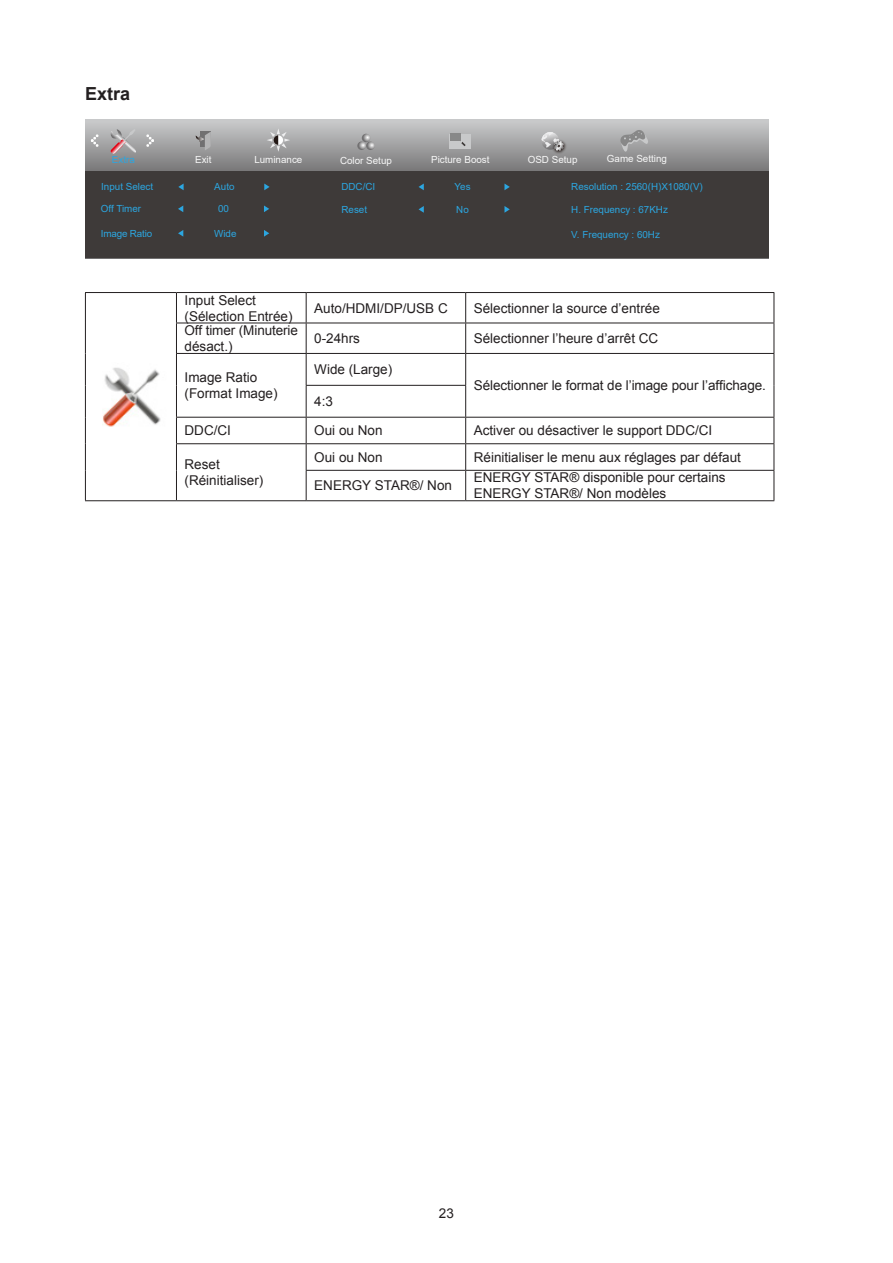
<style>
.page{position:relative;width:893px;height:1263px;background:#fff}
.page>*{position:absolute;margin:0;border:0;box-sizing:border-box;transform-origin:0 0}
.Heading_3{font:700 18px "Arial";color:#231f20}
.无间隔{font:13.5px/16.2px "Arial";color:#231f20}
.正文_text-1{font:13.5px "Arial";color:#231f20}
.t1{font:9.75px "Arial";color:#2ca6e0}
.t2{font:9.75px "Arial";color:#f7f7f7}
</style>
<div class="page">
<svg style="left:85px;top:119px;width:683px;height:53px;background:#9f9fa0"></svg>
<div style="left:85px;top:172px;width:683px;height:86px;background:#3e3a39"></div>
<svg style="left:91px;top:134px;width:8px;height:13px"></svg>
<svg style="left:146px;top:134px;width:8px;height:13px"></svg>
<div style="left:450px;top:134px;width:21px;height:15px;background:#c8c9ca"></div>
<div style="left:450px;top:134px;width:10px;height:7px;background:#888"></div>
<svg style="left:461px;top:142px;width:5px;height:4px"></svg>
<img style="left:551px;top:138px;width:18px;height:18px">
<svg style="left:541px;top:132px;width:23px;height:19px"></svg>
<svg style="left:196px;top:132px;width:15px;height:18px"></svg>
<svg style="left:267px;top:128px;width:23px;height:24px"></svg>
<svg style="left:357px;top:134px;width:18px;height:16px"></svg>
<svg style="left:178px;top:205px;width:5px;height:7px"></svg>
<svg style="left:264px;top:205px;width:5px;height:7px"></svg>
<svg style="left:178px;top:184px;width:6px;height:6px"></svg>
<svg style="left:264px;top:184px;width:6px;height:6px"></svg>
<svg style="left:178px;top:230px;width:5px;height:7px"></svg>
<svg style="left:264px;top:230px;width:5px;height:7px"></svg>
<svg style="left:419px;top:184px;width:5px;height:6px"></svg>
<svg style="left:504px;top:184px;width:6px;height:6px"></svg>
<svg style="left:419px;top:206px;width:5px;height:7px"></svg>
<svg style="left:504px;top:206px;width:6px;height:7px"></svg>
<svg style="left:110px;top:129px;width:28px;height:25px"></svg>
<svg style="left:620px;top:130px;width:28px;height:22px"></svg>
<hr style="left:85px;top:292px;width:91px;height:1px;background:#231f20">
<hr style="left:85px;top:293px;width:1px;height:30px;background:#231f20">
<hr style="left:176px;top:292px;width:130px;height:1px;background:#231f20">
<hr style="left:176px;top:293px;width:1px;height:30px;background:#231f20">
<hr style="left:306px;top:292px;width:160px;height:1px;background:#231f20">
<hr style="left:306px;top:293px;width:1px;height:30px;background:#231f20">
<hr style="left:466px;top:292px;width:308px;height:1px;background:#231f20">
<hr style="left:465px;top:293px;width:1px;height:30px;background:#231f20">
<hr style="left:774px;top:293px;width:1px;height:30px;background:#231f20">
<hr style="left:85px;top:323px;width:1px;height:30px;background:#231f20">
<hr style="left:176px;top:323px;width:130px;height:1px;background:#231f20">
<hr style="left:176px;top:323px;width:1px;height:30px;background:#231f20">
<hr style="left:306px;top:323px;width:160px;height:1px;background:#231f20">
<hr style="left:306px;top:323px;width:1px;height:30px;background:#231f20">
<hr style="left:466px;top:323px;width:308px;height:1px;background:#231f20">
<hr style="left:465px;top:323px;width:1px;height:30px;background:#231f20">
<hr style="left:774px;top:323px;width:1px;height:30px;background:#231f20">
<hr style="left:85px;top:353px;width:1px;height:32px;background:#231f20">
<hr style="left:176px;top:353px;width:130px;height:1px;background:#231f20">
<hr style="left:176px;top:354px;width:1px;height:31px;background:#231f20">
<hr style="left:306px;top:353px;width:160px;height:1px;background:#231f20">
<hr style="left:306px;top:354px;width:1px;height:31px;background:#231f20">
<hr style="left:466px;top:353px;width:308px;height:1px;background:#231f20">
<hr style="left:465px;top:354px;width:1px;height:31px;background:#231f20">
<hr style="left:774px;top:354px;width:1px;height:31px;background:#231f20">
<hr style="left:85px;top:385px;width:1px;height:32px;background:#231f20">
<hr style="left:176px;top:385px;width:1px;height:32px;background:#231f20">
<hr style="left:306px;top:385px;width:160px;height:1px;background:#231f20">
<hr style="left:306px;top:386px;width:1px;height:31px;background:#231f20">
<hr style="left:465px;top:386px;width:1px;height:31px;background:#231f20">
<hr style="left:774px;top:385px;width:1px;height:32px;background:#231f20">
<hr style="left:176px;top:417px;width:130px;height:1px;background:#231f20">
<hr style="left:306px;top:417px;width:160px;height:1px;background:#231f20">
<hr style="left:466px;top:417px;width:308px;height:1px;background:#231f20">
<svg style="left:85px;top:417px;width:1px;height:53px"></svg>
<hr style="left:176px;top:443px;width:130px;height:1px;background:#231f20">
<svg style="left:176px;top:418px;width:1px;height:52px"></svg>
<hr style="left:306px;top:443px;width:160px;height:1px;background:#231f20">
<hr style="left:466px;top:443px;width:308px;height:1px;background:#231f20">
<hr style="left:85px;top:470px;width:1px;height:30px;background:#231f20">
<hr style="left:176px;top:470px;width:1px;height:30px;background:#231f20">
<hr style="left:306px;top:470px;width:160px;height:1px;background:#231f20">
<svg style="left:306px;top:418px;width:1px;height:82px"></svg>
<hr style="left:466px;top:470px;width:308px;height:1px;background:#231f20">
<svg style="left:465px;top:418px;width:1px;height:82px"></svg>
<svg style="left:774px;top:418px;width:1px;height:82px"></svg>
<hr style="left:85px;top:500px;width:91px;height:1px;background:#231f20">
<hr style="left:176px;top:500px;width:130px;height:1px;background:#231f20">
<hr style="left:306px;top:500px;width:160px;height:1px;background:#231f20">
<hr style="left:466px;top:500px;width:308px;height:1px;background:#231f20">
<img style="left:102px;top:367px;width:59px;height:60px">
<p class="Heading_3" style="left:85px;top:82px;width:47px">Extra</p>
<p class="t1" style="left:112px;top:153px;width:24px">Extra</p>
<p class="t2" style="left:607px;top:152px;width:62px">Game Setting</p>
<p class="t2" style="left:195px;top:153px;width:18px">Exit</p>
<p class="t2" style="left:254px;top:153px;width:50px">Luminance</p>
<p class="t2" style="left:340px;top:153px;width:53px">Color Setup</p>
<p class="t2" style="left:431px;top:153px;width:60px">Picture Boost</p>
<p class="t2" style="left:528px;top:153px;width:51px">OSD Setup</p>
<p class="t1" style="left:101px;top:180px;width:53px">Input Select</p>
<p class="t1" style="left:214px;top:180px;width:22px">Auto</p>
<p class="t1" style="left:101px;top:227px;width:53px">Image Ratio</p>
<p class="t1" style="left:214px;top:227px;width:24px">Wide</p>
<p class="t1" style="left:101px;top:202px;width:42px">Off Timer</p>
<p class="t1" style="left:218px;top:202px;width:12px">00</p>
<p class="t1" style="left:341px;top:180px;width:35px">DDC/CI</p>
<p class="t1" style="left:455px;top:180px;width:18px">Yes</p>
<p class="t1" style="left:341px;top:203px;width:27px">Reset</p>
<p class="t1" style="left:456px;top:203px;width:14px">No</p>
<p class="t1" style="left:571px;top:180px;width:133px">Resolution : 2560(H)X1080(V)</p>
<p class="t1" style="left:571px;top:203px;width:98px">H. Frequency : 67KHz</p>
<p class="t1" style="left:571px;top:228px;width:90px">V. Frequency : 60Hz</p>
<p class="无间隔" style="left:185px;top:292px;width:110px">Input Select (Sélection Entrée)</p>
<p class="正文_text-1" style="left:314px;top:299px;width:135px">Auto/HDMI/DP/USB C</p>
<p class="正文_text-1" style="left:474px;top:299px;width:188px">Sélectionner la source d’entrée</p>
<p class="无间隔" style="left:185px;top:322px;width:115px">Off timer (Minuterie désact.)</p>
<p class="无间隔" style="left:314px;top:330px;width:47px">0-24hrs</p>
<p class="无间隔" style="left:474px;top:330px;width:186px">Sélectionner l’heure d’arrêt CC</p>
<p class="无间隔" style="left:185px;top:369px;width:95px">Image Ratio (Format Image)</p>
<p class="无间隔" style="left:314px;top:361px;width:80px">Wide (Large)</p>
<p class="无间隔" style="left:474px;top:377px;width:294px">Sélectionner le format de l’image pour l’affichage.</p>
<p class="正文_text-1" style="left:314px;top:392px;width:20px">4:3</p>
<p class="无间隔" style="left:185px;top:423px;width:48px">DDC/CI</p>
<p class="无间隔" style="left:314px;top:423px;width:70px">Oui ou Non</p>
<p class="无间隔" style="left:474px;top:423px;width:240px">Activer ou désactiver le support DDC/CI</p>
<p class="无间隔" style="left:185px;top:456px;width:80px">Reset (Réinitialiser)</p>
<p class="无间隔" style="left:314px;top:449px;width:70px">Oui ou Non</p>
<p class="无间隔" style="left:474px;top:449px;width:269px">Réinitialiser le menu aux réglages par défaut</p>
<p class="无间隔" style="left:314px;top:478px;width:139px">ENERGY STAR®/ Non</p>
<p class="无间隔" style="left:474px;top:470px;width:253px">ENERGY STAR® disponible pour certains</p>
<p class="无间隔" style="left:474px;top:486px;width:194px">ENERGY STAR®/ Non modèles</p>
<p class="无间隔" style="left:439px;top:1205px;width:17px">23</p>
</div>
